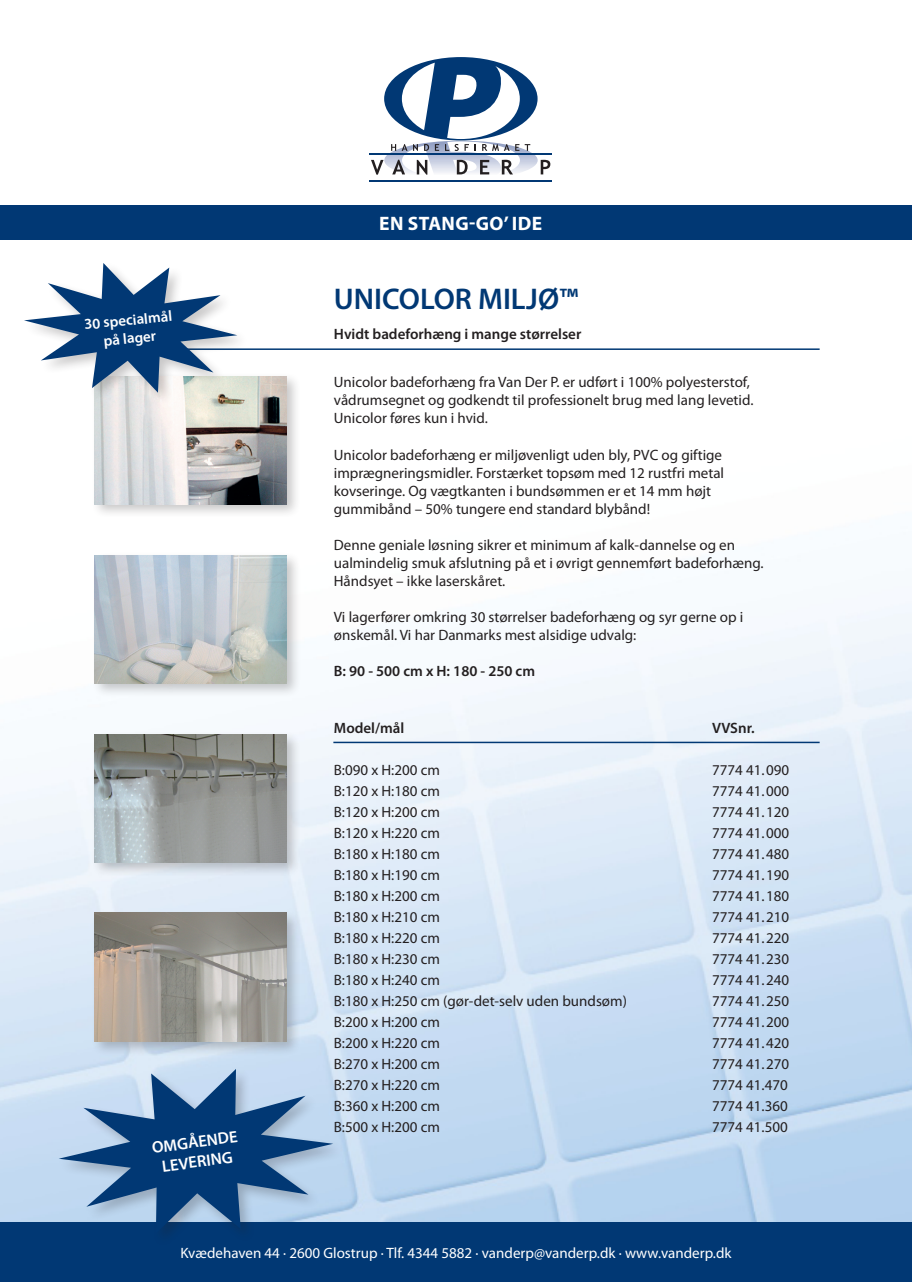
<style>
.page{position:relative;width:912px;height:1282px;background:#fff}
.page>*{position:absolute;margin:0;border:0;box-sizing:border-box;transform-origin:0 0}
.t1{font:600 30px "Myriad Pro";color:#013874}
.t2{font:700 19.5px "Myriad Pro";letter-spacing:.02em;color:#fff}
.t3{font:600 16.5px/19.8px "Myriad Pro";color:#fff;text-align:center}
.t4{font:15px/18px "Myriad Pro";color:#231f20}
.t5{font:15px "Myriad Pro";color:#fff}
.t6{font:600 15px "Myriad Pro";color:#231f20}
.t7{font:600 15px/18px "Myriad Pro";color:#fff;text-align:center}
</style>
<div class="page">
<img style="left:0;top:153px;width:911px;height:1069px">
<div style="left:0;top:205px;width:911px;height:34px;background:#013874"></div>
<hr style="left:369px;top:154px;width:182px;height:1px;background:#013874">
<hr style="left:369px;top:180px;width:182px;height:1px;background:#013874">
<svg style="left:371px;top:57px;width:179px;height:123px"></svg>
<div style="left:0;top:1222px;width:911px;height:59px;background:#013874"></div>
<div style="left:55px;top:1064px;width:329px;height:217px;background:#231f20;opacity:.25"></div>
<svg style="left:59px;top:1068px;width:274px;height:165px;background:#678cb4"></svg>
<div style="left:90px;top:372px;width:217px;height:689px;background:#231f20;opacity:.25"></div>
<img style="left:94px;top:912px;width:192px;height:128px">
<img style="left:94px;top:734px;width:192px;height:127px">
<img style="left:95px;top:555px;width:191px;height:128px">
<img style="left:94px;top:376px;width:192px;height:128px">
<hr style="left:96px;top:348px;width:723px;height:2px;background:#013874">
<div style="left:20px;top:259px;width:237px;height:154px;background:#231f20;opacity:.25"></div>
<svg style="left:24px;top:263px;width:213px;height:129px"></svg>
<hr style="left:333px;top:741px;width:486px;height:2px;background:#013874">
<p class="t7" style="left:83px;top:315px;width:90px;rotate:-6deg">30 specialmål på lager</p>
<p class="t3" style="left:150px;top:1137px;width:88px;rotate:-8deg">OMGÅENDE<br>LEVERING</p>
<h2 class="t2" style="left:379px;top:210px;width:162px">EN STANG-GO’ IDE</h2>
<h1 class="t1" style="left:334px;top:279px;width:246px">UNICOLOR MILJØ™</h1>
<p class="t6" style="left:334px;top:324px;width:249px">Hvidt badeforhæng i mange størrelser</p>
<p class="t4" style="left:334px;top:373px;width:421px">Unicolor badeforhæng fra Van Der P. er udført i 100% polyesterstof, vådrumsegnet og godkendt til professionelt brug med lang levetid.<br>Unicolor føres kun i hvid.</p>
<p class="t4" style="left:334px;top:445px;width:391px">Unicolor badeforhæng er miljøvenligt uden bly, PVC og giftige imprægneringsmidler. Forstærket topsøm med 12 rustfri metal kovseringe. Og vægtkanten i bundsømmen er et 14 mm højt gummibånd – 50% tungere end standard blybånd!</p>
<p class="t4" style="left:334px;top:535px;width:431px">Denne geniale løsning sikrer et minimum af kalk-dannelse og en ualmindelig smuk afslutning på et i øvrigt gennemført badeforhæng.<br>Håndsyet – ikke laserskåret.</p>
<p class="t4" style="left:334px;top:607px;width:411px">Vi lagerfører omkring 30 størrelser badeforhæng og syr gerne op i ønskemål. Vi har Danmarks mest alsidige udvalg:</p>
<p class="t6" style="left:334px;top:661px;width:203px">B: 90 - 500 cm x H: 180 - 250 cm</p>
<p class="t6" style="left:334px;top:718px;width:72px">Model/mål</p>
<p class="t6" style="left:712px;top:718px;width:44px">VVSnr.</p>
<p class="t4" style="left:334px;top:760px;width:108px">B:090 x H:200 cm</p>
<p class="t4" style="left:712px;top:760px;width:79px">7774 41.090</p>
<p class="t4" style="left:334px;top:781px;width:108px">B:120 x H:180 cm</p>
<p class="t4" style="left:712px;top:781px;width:79px">7774 41.000</p>
<p class="t4" style="left:334px;top:802px;width:108px">B:120 x H:200 cm</p>
<p class="t4" style="left:712px;top:802px;width:79px">7774 41.120</p>
<p class="t4" style="left:334px;top:823px;width:108px">B:120 x H:220 cm</p>
<p class="t4" style="left:712px;top:823px;width:79px">7774 41.000</p>
<p class="t4" style="left:334px;top:844px;width:108px">B:180 x H:180 cm</p>
<p class="t4" style="left:712px;top:844px;width:79px">7774 41.480</p>
<p class="t4" style="left:334px;top:865px;width:108px">B:180 x H:190 cm</p>
<p class="t4" style="left:712px;top:865px;width:79px">7774 41.190</p>
<p class="t4" style="left:334px;top:886px;width:108px">B:180 x H:200 cm</p>
<p class="t4" style="left:712px;top:886px;width:79px">7774 41.180</p>
<p class="t4" style="left:334px;top:907px;width:108px">B:180 x H:210 cm</p>
<p class="t4" style="left:712px;top:907px;width:79px">7774 41.210</p>
<p class="t4" style="left:334px;top:928px;width:108px">B:180 x H:220 cm</p>
<p class="t4" style="left:712px;top:928px;width:79px">7774 41.220</p>
<p class="t4" style="left:334px;top:949px;width:108px">B:180 x H:230 cm</p>
<p class="t4" style="left:712px;top:949px;width:79px">7774 41.230</p>
<p class="t4" style="left:334px;top:970px;width:108px">B:180 x H:240 cm</p>
<p class="t4" style="left:712px;top:970px;width:79px">7774 41.240</p>
<p class="t4" style="left:334px;top:991px;width:294px">B:180 x H:250 cm (gør-det-selv uden bundsøm)</p>
<p class="t4" style="left:712px;top:991px;width:79px">7774 41.250</p>
<p class="t4" style="left:334px;top:1012px;width:108px">B:200 x H:200 cm</p>
<p class="t4" style="left:712px;top:1012px;width:79px">7774 41.200</p>
<p class="t4" style="left:334px;top:1033px;width:108px">B:200 x H:220 cm</p>
<p class="t4" style="left:712px;top:1033px;width:79px">7774 41.420</p>
<p class="t4" style="left:334px;top:1054px;width:108px">B:270 x H:200 cm</p>
<p class="t4" style="left:712px;top:1054px;width:79px">7774 41.270</p>
<p class="t4" style="left:334px;top:1075px;width:108px">B:270 x H:220 cm</p>
<p class="t4" style="left:712px;top:1075px;width:77px">7774 41.470</p>
<p class="t4" style="left:334px;top:1096px;width:108px">B:360 x H:200 cm</p>
<p class="t4" style="left:712px;top:1096px;width:77px">7774 41.360</p>
<p class="t4" style="left:334px;top:1117px;width:108px">B:500 x H:200 cm</p>
<p class="t4" style="left:712px;top:1117px;width:77px">7774 41.500</p>
<p class="t5" style="left:180px;top:1243px;width:552px">Kvædehaven 44 · 2600 Glostrup · Tlf. 4344 5882 · vanderp@vanderp.dk · www.vanderp.dk</p>
</div>
